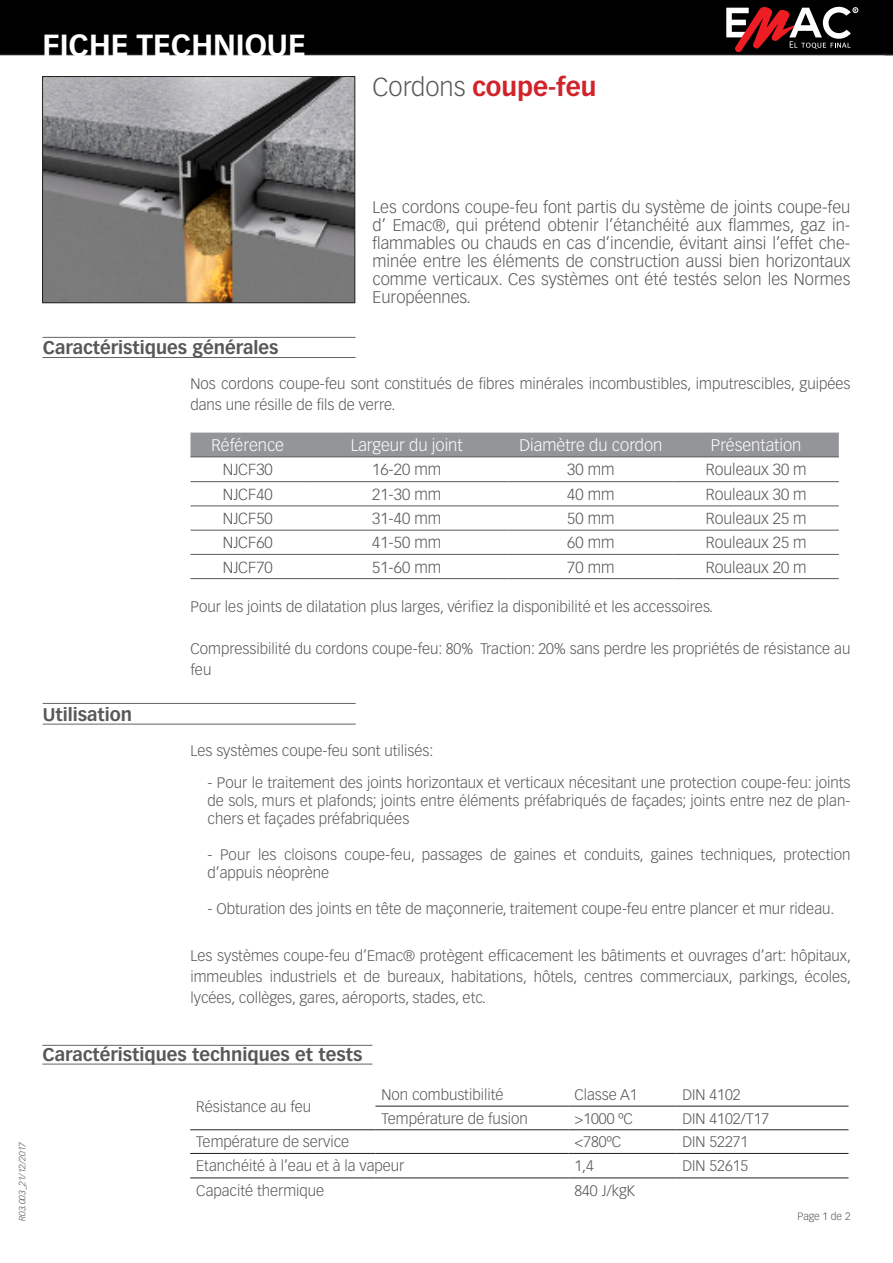
<style>
.page{position:relative;width:893px;height:1263px;background:#fff}
.page>*{position:absolute;margin:0;border:0;box-sizing:border-box;transform-origin:0 0}
.t1{font:700 30px "Vectora LT Std";color:#fff}
.t2{font:700 25.5px "Vectora LT Std";color:#d1232a}
.t3{font:700 18px "Vectora LT Std";color:#57585a}
.t4{font:300 16.5px/18px "Vectora LT Std";color:#57585a;text-align:justify}
.t5{font:300 16.5px "Vectora LT Std";color:#fff}
.t6{font:300 15.75px "Vectora LT Std";color:#57585a}
.Párrafo_14{font:300 15px/21px "Vectora LT Std";color:#57585a}
.t7{font:300 10.5px "Vectora LT Std";color:#57585a}
.t8{font:italic 300 9px "Vectora LT Std";color:#57585a}
.s1{font-weight:300;color:#57585a}
</style>
<div class="page">
<div style="left:0;top:0;width:893px;height:55px;background:#000"></div>
<svg style="left:726px;top:7px;width:132px;height:45px"></svg>
<hr style="left:43px;top:337px;width:313px;height:1px;background:#636366">
<hr style="left:43px;top:357px;width:313px;height:1px;background:#636366">
<hr style="left:42px;top:1064px;width:330px;height:1px;background:#636366">
<hr style="left:42px;top:1045px;width:330px;height:1px;background:#636366">
<div style="left:190px;top:433px;width:649px;height:23px;background:#939598"></div>
<hr style="left:190px;top:456px;width:115px;height:1px;background:#57585a">
<hr style="left:305px;top:456px;width:203px;height:1px;background:#57585a">
<hr style="left:508px;top:456px;width:166px;height:1px;background:#57585a">
<hr style="left:674px;top:456px;width:165px;height:1px;background:#57585a">
<hr style="left:190px;top:481px;width:115px;height:1px;background:#57585a">
<hr style="left:305px;top:481px;width:203px;height:1px;background:#57585a">
<hr style="left:508px;top:481px;width:166px;height:1px;background:#57585a">
<hr style="left:674px;top:481px;width:165px;height:1px;background:#57585a">
<hr style="left:190px;top:530px;width:115px;height:1px;background:#57585a">
<hr style="left:305px;top:530px;width:203px;height:1px;background:#57585a">
<hr style="left:508px;top:530px;width:166px;height:1px;background:#57585a">
<hr style="left:674px;top:530px;width:165px;height:1px;background:#57585a">
<hr style="left:190px;top:554px;width:115px;height:1px;background:#57585a">
<hr style="left:305px;top:554px;width:203px;height:1px;background:#57585a">
<hr style="left:508px;top:554px;width:166px;height:1px;background:#57585a">
<hr style="left:674px;top:554px;width:165px;height:1px;background:#57585a">
<hr style="left:190px;top:578px;width:115px;height:1px;background:#57585a">
<hr style="left:305px;top:578px;width:203px;height:1px;background:#57585a">
<hr style="left:508px;top:578px;width:166px;height:1px;background:#57585a">
<hr style="left:674px;top:578px;width:165px;height:1px;background:#57585a">
<hr style="left:190px;top:505px;width:115px;height:1px;background:#57585a">
<hr style="left:305px;top:505px;width:203px;height:1px;background:#57585a">
<hr style="left:508px;top:505px;width:166px;height:1px;background:#57585a">
<hr style="left:674px;top:505px;width:165px;height:1px;background:#57585a">
<hr style="left:43px;top:703px;width:313px;height:1px;background:#636366">
<hr style="left:43px;top:724px;width:313px;height:1px;background:#636366">
<img style="left:44px;top:78px;width:309px;height:223px">
<div style="left:42px;top:76px;width:313px;height:227px;border:1px solid #231f20"></div>
<hr style="left:375px;top:1106px;width:193px;height:1px;background:#231f20">
<hr style="left:568px;top:1106px;width:108px;height:1px;background:#231f20">
<hr style="left:676px;top:1106px;width:172px;height:1px;background:#231f20">
<hr style="left:190px;top:1129px;width:185px;height:1px;background:#231f20">
<hr style="left:375px;top:1129px;width:193px;height:1px;background:#231f20">
<hr style="left:568px;top:1129px;width:108px;height:1px;background:#231f20">
<hr style="left:676px;top:1129px;width:172px;height:1px;background:#231f20">
<hr style="left:190px;top:1153px;width:185px;height:1px;background:#231f20">
<hr style="left:375px;top:1153px;width:193px;height:1px;background:#231f20">
<hr style="left:568px;top:1153px;width:108px;height:1px;background:#231f20">
<hr style="left:676px;top:1153px;width:172px;height:1px;background:#231f20">
<hr style="left:190px;top:1177px;width:185px;height:1px;background:#231f20">
<hr style="left:375px;top:1177px;width:193px;height:1px;background:#231f20">
<hr style="left:568px;top:1177px;width:108px;height:1px;background:#231f20">
<hr style="left:676px;top:1177px;width:172px;height:1px;background:#231f20">
<h1 class="t1" style="left:111px;top:28px;width:95px">A TÉC-</h1>
<h1 class="t1" style="left:43px;top:27px;width:265px">FICHE TECHNIQUE</h1>
<p class="t2" style="left:372px;top:71px;width:225px"><span class="s1">Cordons</span> coupe-feu</p>
<p class="t8" style="left:17px;top:1221px;width:81px;rotate:-90deg">R03.003_21/12/2017</p>
<p class="t3" style="left:43px;top:337px;width:237px">Caractéristiques générales</p>
<p class="t4" style="left:372px;top:198px;width:479px">Les cordons coupe-feu font partis du système de joints coupe-feu d’ Emac®, qui prétend obtenir l’étanchéité aux flammes, gaz in&shy;flammables ou chauds en cas d’incendie, évitant ainsi l’effet che&shy;minée entre les éléments de construction aussi bien horizontaux comme verticaux. Ces systèmes ont été testés selon les Normes Européennes.</p>
<p class="Párrafo_14" style="left:190px;top:373px;width:661px">Nos cordons coupe-feu sont constitués de fibres minérales incombustibles, imputrescibles, guipées dans une résille de fils de verre.</p>
<p class="t5" style="left:211px;top:435px;width:74px">Référence</p>
<p class="t5" style="left:351px;top:435px;width:113px">Largeur du joint</p>
<p class="t5" style="left:520px;top:435px;width:144px">Diamètre du cordon</p>
<p class="t5" style="left:711px;top:435px;width:92px">Présentation</p>
<p class="t6" style="left:223px;top:461px;width:51px">NJCF30</p>
<p class="t6" style="left:372px;top:461px;width:70px">16-20 mm</p>
<p class="t6" style="left:567px;top:461px;width:49px">30 mm</p>
<p class="t6" style="left:706px;top:461px;width:103px">Rouleaux 30 m</p>
<p class="t6" style="left:223px;top:485px;width:51px">NJCF40</p>
<p class="t6" style="left:372px;top:485px;width:70px">21-30 mm</p>
<p class="t6" style="left:567px;top:485px;width:49px">40 mm</p>
<p class="t6" style="left:706px;top:485px;width:103px">Rouleaux 30 m</p>
<p class="t6" style="left:223px;top:509px;width:51px">NJCF50</p>
<p class="t6" style="left:372px;top:509px;width:70px">31-40 mm</p>
<p class="t6" style="left:567px;top:509px;width:49px">50 mm</p>
<p class="t6" style="left:706px;top:509px;width:103px">Rouleaux 25 m</p>
<p class="t6" style="left:223px;top:534px;width:51px">NJCF60</p>
<p class="t6" style="left:372px;top:534px;width:70px">41-50 mm</p>
<p class="t6" style="left:567px;top:534px;width:49px">60 mm</p>
<p class="t6" style="left:706px;top:534px;width:103px">Rouleaux 25 m</p>
<p class="t6" style="left:223px;top:558px;width:51px">NJCF70</p>
<p class="t6" style="left:372px;top:558px;width:70px">51-60 mm</p>
<p class="t6" style="left:567px;top:558px;width:49px">70 mm</p>
<p class="t6" style="left:706px;top:558px;width:103px">Rouleaux 20 m</p>
<p class="t3" style="left:43px;top:703px;width:91px">Utilisation</p>
<p class="Párrafo_14" style="left:190px;top:597px;width:524px">Pour les joints de dilatation plus larges, vérifiez la disponibilité et les accessoires.</p>
<p class="Párrafo_14" style="left:190px;top:639px;width:661px">Compressibilité du cordons coupe-feu: 80% Traction: 20% sans perdre les propriétés de résistance au feu</p>
<p class="Párrafo_14" style="left:190px;top:740px;width:244px">Les systèmes coupe-feu sont utilisés:</p>
<p class="Párrafo_14" style="left:207px;top:773px;width:644px;line-height:18px;text-align:justify">- Pour le traitement des joints horizontaux et verticaux nécesitant une protection coupe-feu: joints de sols, murs et plafonds; joints entre éléments préfabriqués de façades; joints entre nez de plan&shy;chers et façades préfabriquées</p>
<p class="Párrafo_14" style="left:207px;top:845px;width:644px;line-height:18px">- Pour les cloisons coupe-feu, passages de gaines et conduits, gaines techniques, protection d’appuis néoprène</p>
<p class="Párrafo_14" style="left:207px;top:898px;width:628px">- Obturation des joints en tête de maçonnerie, traitement coupe-feu entre plancer et mur rideau.</p>
<p class="Párrafo_14" style="left:190px;top:945px;width:662px;text-align:justify">Les systèmes coupe-feu d’Emac® protègent efficacement les bâtiments et ouvrages d’art: hôpitaux, immeubles industriels et de bureaux, habitations, hôtels, centres commerciaux, parkings, écoles, lycées, collèges, gares, aéroports, stades, etc.</p>
<p class="t3" style="left:42px;top:1044px;width:321px">Caractéristiques techniques et tests</p>
<p class="Párrafo_14" style="left:196px;top:1096px;width:117px">Résistance au feu</p>
<p class="Párrafo_14" style="left:381px;top:1084px;width:123px">Non combustibilité</p>
<p class="Párrafo_14" style="left:574px;top:1084px;width:65px">Classe A1</p>
<p class="Párrafo_14" style="left:682px;top:1084px;width:60px">DIN 4102</p>
<p class="Párrafo_14" style="left:381px;top:1108px;width:148px">Température de fusion</p>
<p class="Párrafo_14" style="left:574px;top:1108px;width:60px">&gt;1000 ºC</p>
<p class="Párrafo_14" style="left:682px;top:1108px;width:88px">DIN 4102/T17</p>
<p class="Párrafo_14" style="left:196px;top:1132px;width:155px">Température de service</p>
<p class="Párrafo_14" style="left:574px;top:1132px;width:48px">&lt;780ºC</p>
<p class="Párrafo_14" style="left:682px;top:1132px;width:67px">DIN 52271</p>
<p class="Párrafo_14" style="left:196px;top:1155px;width:210px">Etanchéité à l’eau et à la vapeur</p>
<p class="Párrafo_14" style="left:574px;top:1155px;width:21px">1,4</p>
<p class="Párrafo_14" style="left:682px;top:1155px;width:67px">DIN 52615</p>
<p class="Párrafo_14" style="left:196px;top:1180px;width:130px">Capacité thermique</p>
<p class="Párrafo_14" style="left:574px;top:1180px;width:62px">840 J/kgK</p>
<p class="t7" style="left:798px;top:1211px;width:54px">Page 1 de 2</p>
</div>
